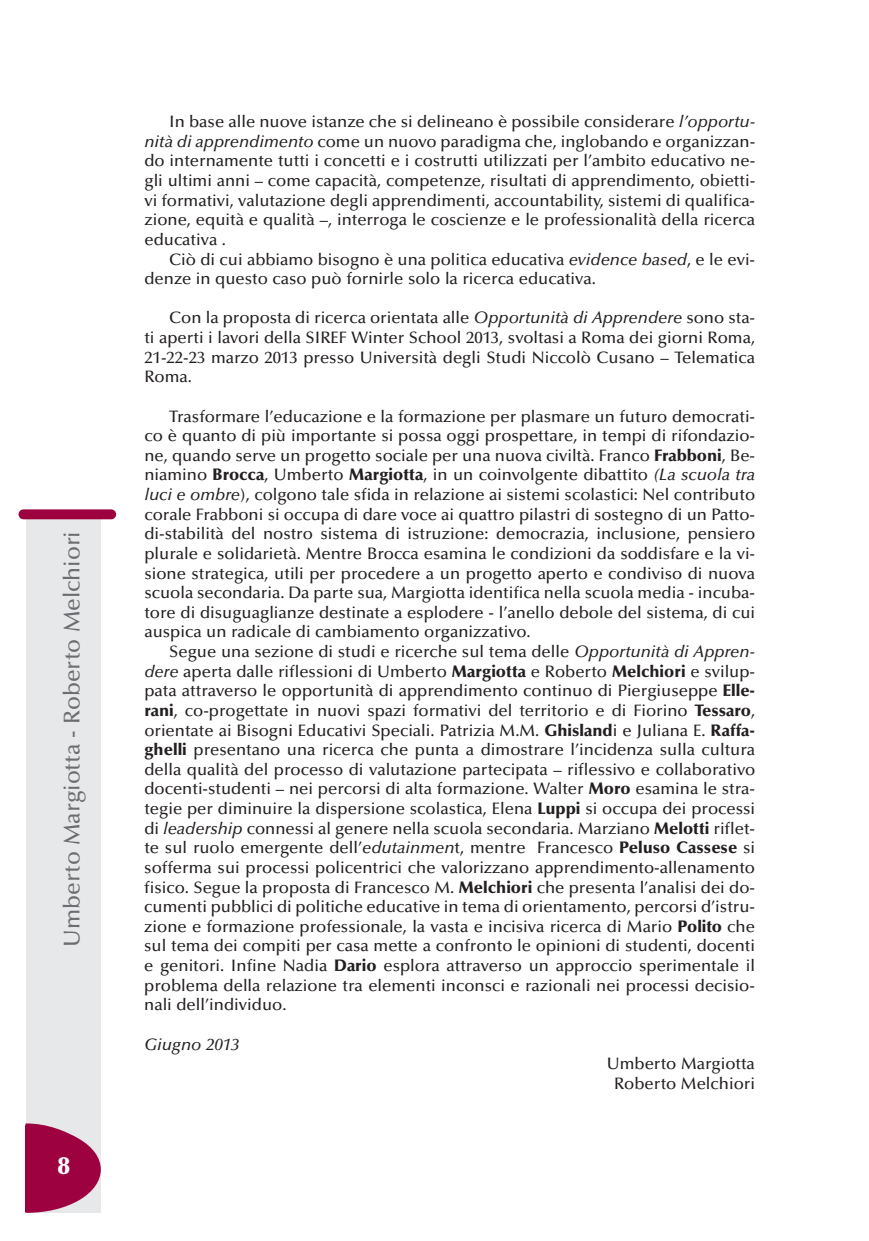
<style>
.page{position:relative;width:869px;height:1241px;background:#fff}
.page>*{position:absolute;margin:0;border:0;box-sizing:border-box;transform-origin:0 0}
.t1{font:900 24.5px "Optima";color:#fff}
.t2{font:500 22.75px "Optima";color:#6c6d70}
.t3{font:500 16.62px/19.6px "Optima";color:#231f20;text-align:justify}
.t4{font:italic 500 16.62px "Optima";color:#231f20}
.s1{font-style:italic}
.s2{font-weight:900}
</style>
<div class="page">
<div style="left:27px;top:517px;width:74px;height:695px;background:#e7e8e9"></div>
<div style="left:19px;top:509px;width:97px;height:10px;background:#9d0140;border-radius:5px"></div>
<svg style="left:25px;top:1122px;width:76px;height:90px"></svg>
<h2 class="t2" style="left:63px;top:946px;width:417px;rotate:-90deg">Umberto Margiotta - Roberto Melchiori</h2>
<h1 class="t1" style="left:58px;top:1155px;width:14px">8</h1>
<p class="t3" style="left:144px;top:113px;width:612px;text-indent:25px">In base alle nuove istanze che si delineano è possibile considerare <span class="s1">l’opportu&shy;nità di apprendimento</span> come un nuovo paradigma che, inglobando e organizzan&shy;do internamente tutti i concetti e i costrutti utilizzati per l’ambito educativo ne&shy;gli ultimi anni – come capacità, competenze, risultati di apprendimento, obietti&shy;vi formativi, valutazione degli apprendimenti, accountability, sistemi di qualifica&shy;zione, equità e qualità –, interroga le coscienze e le professionalità della ricerca educativa .</p>
<p class="t3" style="left:144px;top:251px;width:612px;text-indent:25px">Ciò di cui abbiamo bisogno è una politica educativa <span class="s1">evidence based</span>, e le evi&shy;denze in questo caso può fornirle solo la ricerca educativa.</p>
<p class="t3" style="left:144px;top:310px;width:612px;text-indent:25px">Con la proposta di ricerca orientata alle <span class="s1">Opportunità di Apprendere</span> sono sta&shy;ti aperti i lavori della SIREF Winter School 2013, svoltasi a Roma dei giorni Roma, 21-22-23 marzo 2013 presso Università degli Studi Niccolò Cusano – Telematica Roma.</p>
<p class="t3" style="left:144px;top:408px;width:612px;text-indent:25px">Trasformare l’educazione e la formazione per plasmare un futuro democrati&shy;co è quanto di più importante si possa oggi prospettare, in tempi di rifondazio&shy;ne, quando serve un progetto sociale per una nuova civiltà. Franco <span class="s2">Frabboni</span>, Be&shy;niamino <span class="s2">Brocca</span>, Umberto <span class="s2">Margiotta</span>, in un coinvolgente dibattito <span class="s1">(La scuola tra luci e ombre</span>), colgono tale sfida in relazione ai sistemi scolastici: Nel contributo corale Frabboni si occupa di dare voce ai quattro pilastri di sostegno di un Patto&shy;di-stabilità del nostro sistema di istruzione: democrazia, inclusione, pensiero plurale e solidarietà. Mentre Brocca esamina le condizioni da soddisfare e la vi&shy;sione strategica, utili per procedere a un progetto aperto e condiviso di nuova scuola secondaria. Da parte sua, Margiotta identifica nella scuola media - incuba&shy;tore di disuguaglianze destinate a esplodere - l’anello debole del sistema, di cui auspica un radicale di cambiamento organizzativo.</p>
<p class="t3" style="left:144px;top:643px;width:612px;text-indent:25px">Segue una sezione di studi e ricerche sul tema delle <span class="s1">Opportunità di Appren&shy;dere</span> aperta dalle riflessioni di Umberto <span class="s2">Margiotta</span> e Roberto <span class="s2">Melchiori</span> e svilup&shy;pata attraverso le opportunità di apprendimento continuo di Piergiuseppe <span class="s2">Elle&shy;rani</span>, co-progettate in nuovi spazi formativi del territorio e di Fiorino <span class="s2">Tessaro</span>, orientate ai Bisogni Educativi Speciali. Patrizia M.M. <span class="s2">Ghisland</span>i e Juliana E. <span class="s2">Raffa&shy;ghelli</span> presentano una ricerca che punta a dimostrare l’incidenza sulla cultura della qualità del processo di valutazione partecipata – riflessivo e collaborativo docenti-studenti – nei percorsi di alta formazione. Walter <span class="s2">Moro</span> esamina le stra&shy;tegie per diminuire la dispersione scolastica, Elena <span class="s2">Luppi</span> si occupa dei processi di <span class="s1">leadership</span> connessi al genere nella scuola secondaria. Marziano <span class="s2">Melotti</span> riflet&shy;te sul ruolo emergente dell’<span class="s1">edutainmen</span>t, mentre Francesco <span class="s2">Peluso Cassese</span> si sofferma sui processi policentrici che valorizzano apprendimento-allenamento fisico. Segue la proposta di Francesco M. <span class="s2">Melchiori</span> che presenta l’analisi dei do&shy;cumenti pubblici di politiche educative in tema di orientamento, percorsi d’istru&shy;zione e formazione professionale, la vasta e incisiva ricerca di Mario <span class="s2">Polito</span> che sul tema dei compiti per casa mette a confronto le opinioni di studenti, docenti e genitori. Infine Nadia <span class="s2">Dario</span> esplora attraverso un approccio sperimentale il problema della relazione tra elementi inconsci e razionali nei processi decisio&shy;nali dell’individuo.</p>
<p class="t4" style="left:144px;top:1037px;width:97px">Giugno 2013</p>
<p class="t3" style="left:606px;top:1055px;width:150px;text-align:center">Umberto Margiotta<br>Roberto Melchiori</p>
</div>
